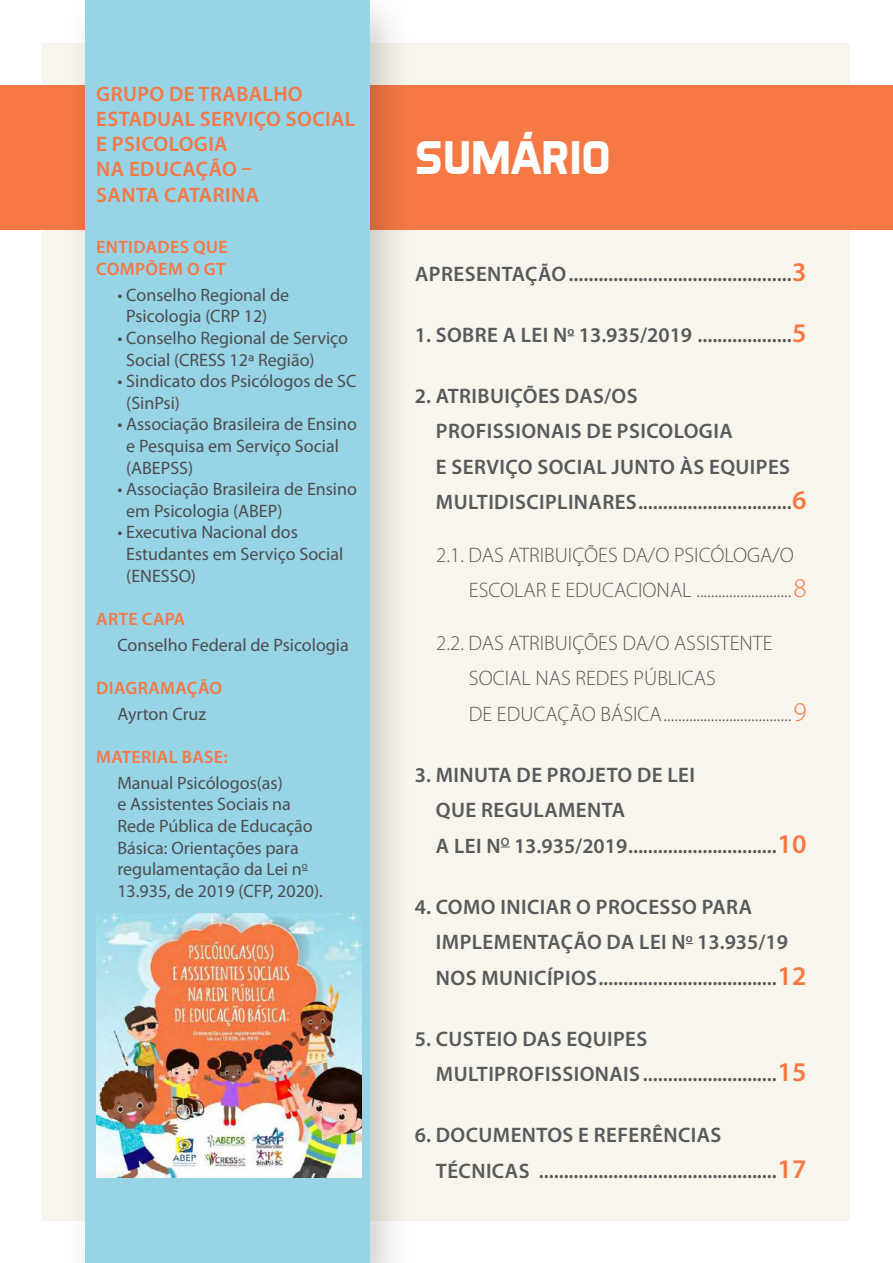
<style>
.page{position:relative;width:893px;height:1263px;background:#fff}
.page>*{position:absolute;margin:0;border:0;box-sizing:border-box;transform-origin:0 0}
.t1{font:700 48px "Aero Matics";color:#fff}
.t2{font:600 21px/35.5px "Myriad Pro";letter-spacing:.02em;color:#58595b}
.t3{font:300 21px/35.5px "Myriad Pro";color:#58595b}
.t4{font:600 21px/25.2px "Myriad Pro";letter-spacing:.02em;color:#f57845}
.t5{font:18px/21.6px "Myriad Pro";color:#4d4d4f}
.t6{font:600 18px/21.6px "Myriad Pro";letter-spacing:.02em;color:#f57845}
.s1{font-size:27px;color:#f57845}
</style>
<div class="page">
<div style="left:43px;top:43px;width:807px;height:1177px;background:#f8f5ec"></div>
<div style="left:0;top:85px;width:893px;height:144px;background:#f57845"></div>
<hr style="left:892px;top:0;width:1px;height:1263px;background:#e5dbb8">
<div style="left:63px;top:0;width:352px;height:1263px;background:#000;opacity:.2"></div>
<div style="left:85px;top:0;width:285px;height:1263px;background:#97d4e6"></div>
<img style="left:96px;top:914px;width:265px;height:264px">
<p class="t4" style="left:96px;top:81px;width:260px">GRUPO DE TRABALHO<br>ESTADUAL SERVIÇO SOCIAL<br>E PSICOLOGIA<br>NA EDUCAÇÃO –<br>SANTA CATARINA</p>
<p class="t6" style="left:96px;top:236px;width:133px">ENTIDADES QUE<br>COMPÕEM O GT</p>
<p class="t5" style="left:126px;top:284px;width:164px;text-indent:-9px">• Conselho Regional de<br>Psicologia (CRP 12)</p>
<p class="t5" style="left:126px;top:327px;width:223px;text-indent:-9px">• Conselho Regional de Serviço<br>Social (CRESS 12ª Região)</p>
<p class="t5" style="left:126px;top:370px;width:232px;text-indent:-9px">• Sindicato dos Psicólogos de SC (SinPsi)</p>
<p class="t5" style="left:126px;top:413px;width:232px;text-indent:-9px">• Associação Brasileira de Ensino e Pesquisa em Serviço Social (ABEPSS)</p>
<p class="t5" style="left:126px;top:478px;width:232px;text-indent:-9px">• Associação Brasileira de Ensino em Psicologia (ABEP)</p>
<p class="t5" style="left:126px;top:521px;width:219px;text-indent:-9px">• Executiva Nacional dos<br>Estudantes em Serviço Social (ENESSO)</p>
<p class="t6" style="left:96px;top:607px;width:91px">ARTE CAPA</p>
<p class="t5" style="left:117px;top:633px;width:233px">Conselho Federal de Psicologia</p>
<p class="t6" style="left:96px;top:676px;width:127px">DIAGRAMAÇÃO</p>
<p class="t5" style="left:117px;top:703px;width:90px">Ayrton Cruz</p>
<p class="t6" style="left:96px;top:746px;width:133px">MATERIAL BASE:</p>
<p class="t5" style="left:117px;top:772px;width:207px">Manual Psicólogos(as)<br>e Assistentes Sociais na<br>Rede Pública de Educação<br>Básica: Orientações para regulamentação da Lei n<sup>o<br></sup>13.935, de 2019 (CFP, 2020).</p>
<h1 class="t1" style="left:415px;top:129px;width:197px">SUMÁRIO</h1>
<p class="t2" style="left:415px;top:255px;width:393px">APRESENTAÇÃO.............................................<span class="s1">3</span></p>
<p class="t2" style="left:415px;top:316px;width:393px">1. SOBRE A LEI N<sup>o</sup> 13.935/2019 ...................<span class="s1">5</span></p>
<p class="t2" style="left:436px;top:377px;width:372px;text-indent:-21px">2. ATRIBUIÇÕES DAS/OS<br>PROFISSIONAIS DE PSICOLOGIA<br>E SERVIÇO SOCIAL JUNTO ÀS EQUIPES MULTIDISCIPLINARES...............................<span class="s1">6</span></p>
<p class="t3" style="left:469px;top:537px;width:339px;text-indent:-33px">2.1. DAS ATRIBUIÇÕES DA/O PSICÓLOGA/O<br>ESCOLAR E EDUCACIONAL ..........................<span class="s1">8</span></p>
<p class="t3" style="left:469px;top:625px;width:339px;text-indent:-33px">2.2. DAS ATRIBUIÇÕES DA/O ASSISTENTE<br>SOCIAL NAS REDES PÚBLICAS<br>DE EDUCAÇÃO BÁSICA...................................<span class="s1">9</span></p>
<p class="t2" style="left:436px;top:756px;width:372px;text-indent:-21px">3. MINUTA DE PROJETO DE LEI<br>QUE REGULAMENTA<br>A LEI N<sup>O</sup> 13.935/2019..............................<span class="s1">10</span></p>
<p class="t2" style="left:436px;top:888px;width:372px;text-indent:-21px">4. COMO INICIAR O PROCESSO PARA<br>IMPLEMENTAÇÃO DA LEI N<sup>o</sup> 13.935/19<br>NOS MUNICÍPIOS....................................<span class="s1">12</span></p>
<p class="t2" style="left:436px;top:1020px;width:372px;text-indent:-21px">5. CUSTEIO DAS EQUIPES<br>MULTIPROFISSIONAIS ...........................<span class="s1">15</span></p>
<p class="t2" style="left:436px;top:1117px;width:372px;text-indent:-21px">6. DOCUMENTOS E REFERÊNCIAS<br>TÉCNICAS ................................................<span class="s1">17</span></p>
</div>
